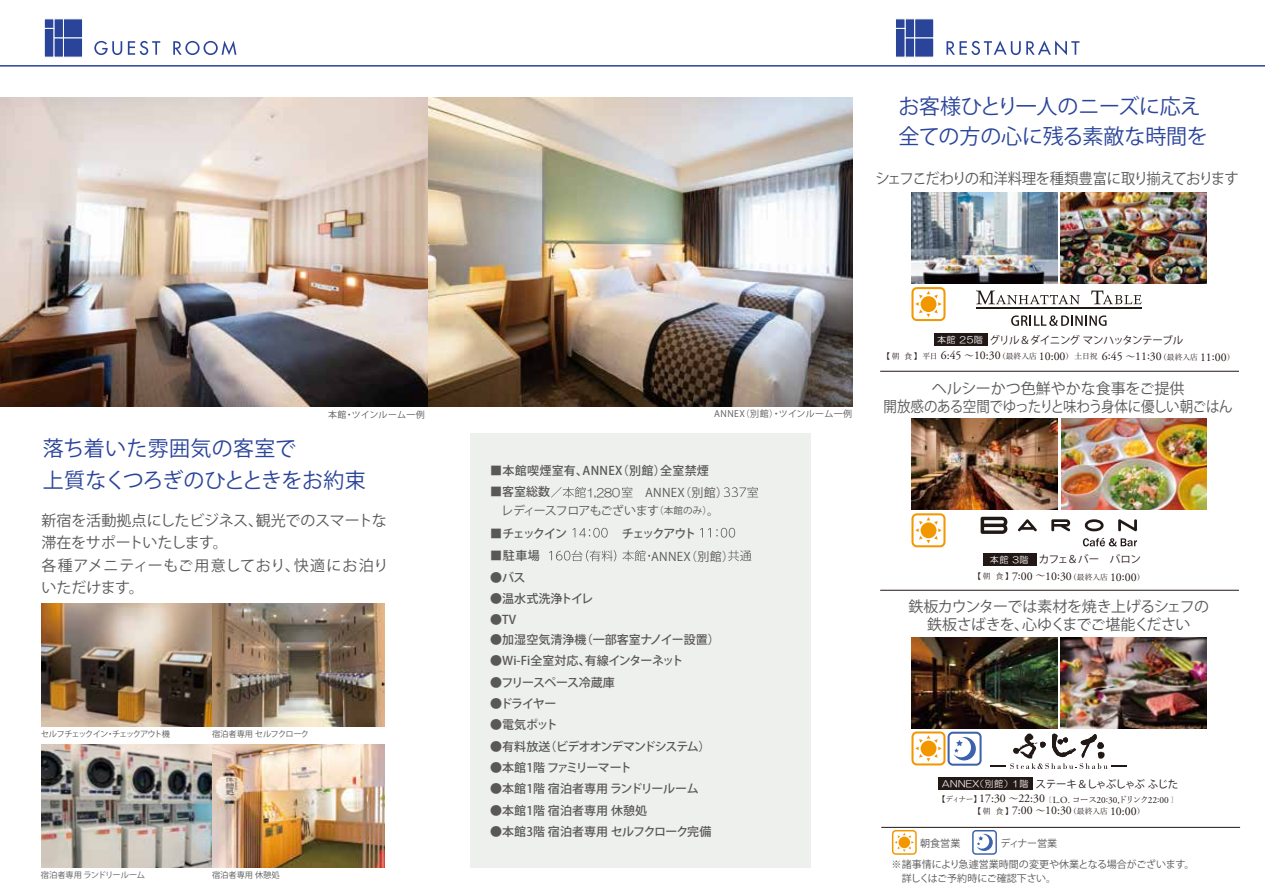
<style>
.page{position:relative;width:1265px;height:894px;background:#fff}
.page>*{position:absolute;margin:0;border:0;box-sizing:border-box;transform-origin:0 0}
.t1{font:21px/31.5px "Koz Go Pr 6 N";letter-spacing:-.005em;color:#2a449a}
.t2{font:15px/22.5px "Koz Go Pr 6 N";letter-spacing:-.02em;color:#595757}
.t3{font:15px/18px "Koz Go Pr 6 N";letter-spacing:-.045em;color:#595757;text-align:center}
.t4{font:15px "Koz Go Pr 6 N";letter-spacing:-.05em;color:#595757;scale:.96 1}
.t5{font:500 12px "Koz Go Pr 6 N";letter-spacing:-.005em;color:#595757}
.t6{font:500 12px "Koz Go Pr 6 N";letter-spacing:.025em;color:#595757}
.t7{font:12px "Koz Go Pr 6 N";letter-spacing:-.06em;color:#595757}
.t8{font:500 12px "Koz Go Pr 6 N";letter-spacing:-.085em;color:#595757}
.t9{font:12px "Koz Go Pr 6 N";letter-spacing:-.02em;color:#595757}
.t10{font:500 12px "Koz Go Pr 6 N";letter-spacing:-.075em;color:#595757}
.t11{font:500 12px "Koz Go Pr 6 N";letter-spacing:-.045em;color:#595757}
.t12{font:500 12px "Koz Go Pr 6 N";letter-spacing:-.135em;color:#595757}
.t13{font:12px "HG Maru Gothic MPRO";color:#595757;scale:.9 1}
.t14{font:11.85px "Adobe Garamond Pro";color:#221815}
.t15{font:10.5px "Koz Go Pr 6 N";letter-spacing:-.055em;color:#221815}
.t16{font:10.05px/13.5px "Koz Go Pr 6 N";color:#595757}
.t17{font:9.3px "Adobe Garamond Pro";color:#221815}
.t18{font:9px "Koz Go Pr 6 N";letter-spacing:.04em;color:#595757}
.t19{font:8.25px "Koz Go Pro";letter-spacing:-.125em;color:#595757}
.t20{font:8.25px "Koz Go Pro";letter-spacing:-.015em;color:#595757}
.t21{font:8.25px "Koz Go Pro";letter-spacing:-.03em;color:#595757}
.t22{font:8.25px "Koz Go Pro";letter-spacing:-.005em;color:#595757}
.s1{font-size:9.6px}
.s2{font-family:"HG Maru Gothic MPRO";font-size:9.15px;color:#fff}
.s3{font-family:"Yu Mincho";font-size:7.8px}
.s4{font-family:"Koz Min Pr 6 N";font-weight:500;font-size:9.45px}
.s5{font-size:11.85px}
.s6{font-family:"Koz Min Pr 6 N";font-weight:500;font-size:6.15px}
.s7{font-family:"Yu Mincho";font-size:9px}
</style>
<div class="page">
<div style="left:469px;top:433px;width:341px;height:435px;background:#eef0ed"></div>
<svg style="left:572px;top:528px;width:35px;height:10px"></svg>
<svg style="left:700px;top:528px;width:10px;height:9px"></svg>
<svg style="left:716px;top:528px;width:19px;height:10px"></svg>
<svg style="left:549px;top:550px;width:67px;height:11px"></svg>
<svg style="left:622px;top:550px;width:28px;height:11px"></svg>
<svg style="left:728px;top:550px;width:23px;height:11px"></svg>
<svg style="left:94px;top:41px;width:28px;height:14px"></svg>
<svg style="left:128px;top:41px;width:32px;height:14px"></svg>
<svg style="left:173px;top:41px;width:63px;height:14px"></svg>
<img style="left:0;top:97px;width:852px;height:310px">
<hr style="left:0;top:65px;width:1264px;height:2px;background:#2a449a">
<div style="left:63px;top:19px;width:20px;height:19px;background:#2a449a;border:1px solid #fff"></div>
<div style="left:63px;top:38px;width:20px;height:19px;background:#2a449a;border:1px solid #fff"></div>
<div style="left:54px;top:19px;width:10px;height:19px;background:#2a449a;border:1px solid #fff"></div>
<div style="left:54px;top:38px;width:10px;height:19px;background:#2a449a;border:1px solid #fff"></div>
<div style="left:44px;top:19px;width:10px;height:10px;background:#2a449a;border:1px solid #fff"></div>
<div style="left:44px;top:28px;width:10px;height:29px;background:#2a449a;border:1px solid #fff"></div>
<div style="left:914px;top:19px;width:19px;height:19px;background:#2a449a;border:1px solid #fff"></div>
<div style="left:914px;top:38px;width:19px;height:19px;background:#2a449a"></div>
<div style="left:904px;top:19px;width:10px;height:19px;background:#2a449a;border:1px solid #fff"></div>
<div style="left:904px;top:38px;width:10px;height:19px;background:#2a449a;border:1px solid #fff"></div>
<div style="left:895px;top:19px;width:10px;height:10px;background:#2a449a;border:1px solid #fff"></div>
<div style="left:895px;top:28px;width:10px;height:29px;background:#2a449a;border:1px solid #fff"></div>
<img style="left:41px;top:745px;width:343px;height:122px">
<img style="left:41px;top:604px;width:343px;height:122px">
<svg style="left:551px;top:487px;width:34px;height:11px"></svg>
<svg style="left:622px;top:487px;width:10px;height:10px"></svg>
<svg style="left:723px;top:487px;width:35px;height:10px"></svg>
<svg style="left:976px;top:291px;width:103px;height:13px"></svg>
<svg style="left:1091px;top:291px;width:50px;height:13px"></svg>
<svg style="left:1011px;top:315px;width:95px;height:11px"></svg>
<hr style="left:976px;top:308px;width:165px;height:1px;background:#221815">
<svg style="left:990px;top:733px;width:136px;height:36px"></svg>
<svg style="left:946px;top:41px;width:74px;height:14px"></svg>
<svg style="left:1026px;top:41px;width:53px;height:14px"></svg>
<img style="left:911px;top:193px;width:145px;height:90px">
<img style="left:1060px;top:193px;width:146px;height:90px">
<img style="left:911px;top:637px;width:145px;height:91px">
<img style="left:1060px;top:637px;width:146px;height:91px">
<div style="left:934px;top:333px;width:53px;height:13px;background:#221815"></div>
<div style="left:938px;top:777px;width:94px;height:13px;background:#221815"></div>
<svg style="left:1082px;top:538px;width:54px;height:8px"></svg>
<svg style="left:980px;top:517px;width:27px;height:17px"></svg>
<svg style="left:1018px;top:519px;width:18px;height:12px"></svg>
<svg style="left:1051px;top:519px;width:18px;height:12px"></svg>
<svg style="left:1084px;top:519px;width:19px;height:12px"></svg>
<svg style="left:1118px;top:519px;width:18px;height:12px"></svg>
<img style="left:911px;top:419px;width:145px;height:91px">
<img style="left:1061px;top:419px;width:145px;height:91px">
<div style="left:983px;top:553px;width:53px;height:12px;background:#221815"></div>
<svg style="left:915px;top:291px;width:26px;height:26px"></svg>
<div style="left:911px;top:287px;width:34px;height:34px;border:2px solid #f39700;border-radius:4px"></div>
<svg style="left:894px;top:833px;width:19px;height:19px"></svg>
<div style="left:891px;top:830px;width:25px;height:25px;border:1px solid #f39700;border-radius:3px"></div>
<svg style="left:976px;top:834px;width:16px;height:17px"></svg>
<div style="left:971px;top:830px;width:25px;height:25px;border:1px solid #3d62ad;border-radius:3px"></div>
<svg style="left:954px;top:737px;width:21px;height:23px"></svg>
<div style="left:947px;top:732px;width:34px;height:34px;border:2px solid #3d62ad;border-radius:4px"></div>
<svg style="left:915px;top:517px;width:26px;height:26px"></svg>
<div style="left:911px;top:513px;width:34px;height:34px;border:2px solid #f39700;border-radius:4px"></div>
<svg style="left:915px;top:735px;width:26px;height:27px"></svg>
<div style="left:911px;top:731px;width:34px;height:34px;border:2px solid #f39700;border-radius:4px"></div>
<hr style="left:881px;top:827px;width:358px;height:1px;background:#221815">
<hr style="left:880px;top:590px;width:358px;height:1px;background:#221815">
<hr style="left:880px;top:371px;width:358px;height:1px;background:#221815">
<h1 class="t1" style="left:898px;top:92px;width:311px;line-height:30px">お客様ひとり一人のニーズに応え全ての方の心に残る素敵な時間を</h1>
<p class="t4" style="left:875px;top:171px;width:380px">シェフこだわりの和洋料理を種類豊富に取り揃えております</p>
<p class="t18" style="left:328px;top:410px;width:98px">本館・ツインルーム一例</p>
<p class="t18" style="left:714px;top:408px;width:139px">ANNEX（別館）・ツインルーム一例</p>
<h1 class="t1" style="left:43px;top:433px;width:324px">落ち着いた雰囲気の客室で<br>上質なくつろぎのひとときをお約束</h1>
<p class="t2" style="left:41px;top:510px;width:348px">新宿を活動拠点にしたビジネス、観光でのスマートな滞在をサポートいたします。<br>各種アメニティーもご用意しており、快適にお泊りいただけます。</p>
<p class="t19" style="left:41px;top:729px;width:131px">セルフチェックイン・チェックアウト機</p>
<p class="t21" style="left:212px;top:729px;width:99px">宿泊者専用 セルフクローク</p>
<p class="t20" style="left:41px;top:870px;width:106px">宿泊者専用 ランドリールーム</p>
<p class="t22" style="left:212px;top:870px;width:69px">宿泊者専用 休憩処</p>
<p class="t6" style="left:490px;top:464px;width:220px">■本館喫煙室有、ANNEX（別館）全室禁煙</p>
<p class="t9" style="left:645px;top:486px;width:84px">ANNEX（別館）</p>
<p class="t5" style="left:490px;top:485px;width:61px">■客室総数</p>
<p class="t5" style="left:490px;top:527px;width:78px">■チェックイン</p>
<p class="t5" style="left:490px;top:549px;width:51px">■駐車場</p>
<p class="t13" style="left:586px;top:486px;width:39px">1,280</p>
<p class="t7" style="left:501px;top:504px;width:219px">レディースフロアもございます<span class="s1">（本館のみ）</span>。</p>
<p class="t12" style="left:621px;top:527px;width:76px">チェックアウト</p>
<p class="t9" style="left:651px;top:550px;width:84px">ANNEX（別館）</p>
<p class="t5" style="left:490px;top:571px;width:37px">●バス</p>
<p class="t5" style="left:490px;top:613px;width:28px">●TV</p>
<p class="t5" style="left:490px;top:592px;width:105px">●温水式洗浄トイレ</p>
<p class="t5" style="left:490px;top:633px;width:231px">●加湿空気清浄機（一部客室ナノイー設置）</p>
<p class="t5" style="left:490px;top:654px;width:195px">●Wi-Fi全室対応、有線インターネット</p>
<p class="t11" style="left:490px;top:676px;width:126px">●フリースペース冷蔵庫</p>
<p class="t5" style="left:490px;top:697px;width:68px">●ドライヤー</p>
<p class="t5" style="left:490px;top:718px;width:69px">●電気ポット</p>
<p class="t8" style="left:490px;top:739px;width:222px">●有料放送（ビデオオンデマンドシステム）</p>
<p class="t10" style="left:490px;top:761px;width:143px">●本館1階 ファミリーマート</p>
<p class="t5" style="left:490px;top:782px;width:210px">●本館1階 宿泊者専用 ランドリールーム</p>
<p class="t5" style="left:490px;top:803px;width:158px">●本館1階 宿泊者専用 休憩処</p>
<p class="t5" style="left:490px;top:825px;width:223px">●本館3階 宿泊者専用 セルフクローク完備</p>
<p class="t15" style="left:936px;top:334px;width:248px"><span class="s2">本館 25階</span> グリル＆ダイニング マンハッタンテーブル</p>
<p class="t14" style="left:882px;top:349px;width:353px"><span class="s3">【朝 食】平日</span> 6:45 <span class="s4">～</span>10:30<span class="s3">（最終入店</span> 10:00<span class="s3">）土日祝</span> 6:45 <span class="s4">～</span>11:30<span class="s3">（最終入店</span> 11:00<span class="s3">）</span></p>
<p class="t2" style="left:883px;top:379px;width:350px;line-height:18px;text-align:center">ヘルシーかつ色鮮やかな食事をご提供<br>開放感のある空間でゆったりと味わう身体に優しい朝ごはん</p>
<p class="t15" style="left:989px;top:554px;width:152px"><span class="s2">本館 3階</span> カフェ＆バー　バロン</p>
<p class="t14" style="left:973px;top:569px;width:172px"><span class="s3">【朝 食】</span>7:00 <span class="s4">～</span>10:30<span class="s3">（最終入店</span> 10:00<span class="s3">）</span></p>
<p class="t3" style="left:908px;top:598px;width:302px">鉄板カウンターでは素材を焼き上げるシェフの鉄板さばきを、心ゆくまでご堪能ください</p>
<p class="t15" style="left:942px;top:778px;width:237px"><span class="s2">ANNEX（別館）1階</span> ステーキ＆しゃぶしゃぶ ふじた</p>
<p class="t17" style="left:937px;top:794px;width:241px"><span class="s3">【ディナー】</span><span class="s5">17</span><sup>:</sup><span class="s5">30</span> <span class="s4">～</span><span class="s5">22</span><sup>:</sup><span class="s5">30</span><span class="s6">［</span> L.O. <span class="s7">コース</span>20:30,<span class="s7">ドリンク</span>22:00 <span class="s6">］</span></p>
<p class="t14" style="left:973px;top:804px;width:172px"><span class="s3">【朝 食】</span>7:00 <span class="s4">～</span>10:30<span class="s3">（最終入店</span> 10:00<span class="s3">）</span></p>
<p class="t16" style="left:919px;top:837px;width:42px">朝食営業</p>
<p class="t16" style="left:1000px;top:837px;width:58px">ディナー営業</p>
<p class="t16" style="left:891px;top:858px;width:304px">※諸事情により急遽営業時間の変更や休業となる場合がございます。　詳しくはご予約時にご確認下さい。</p>
</div>
